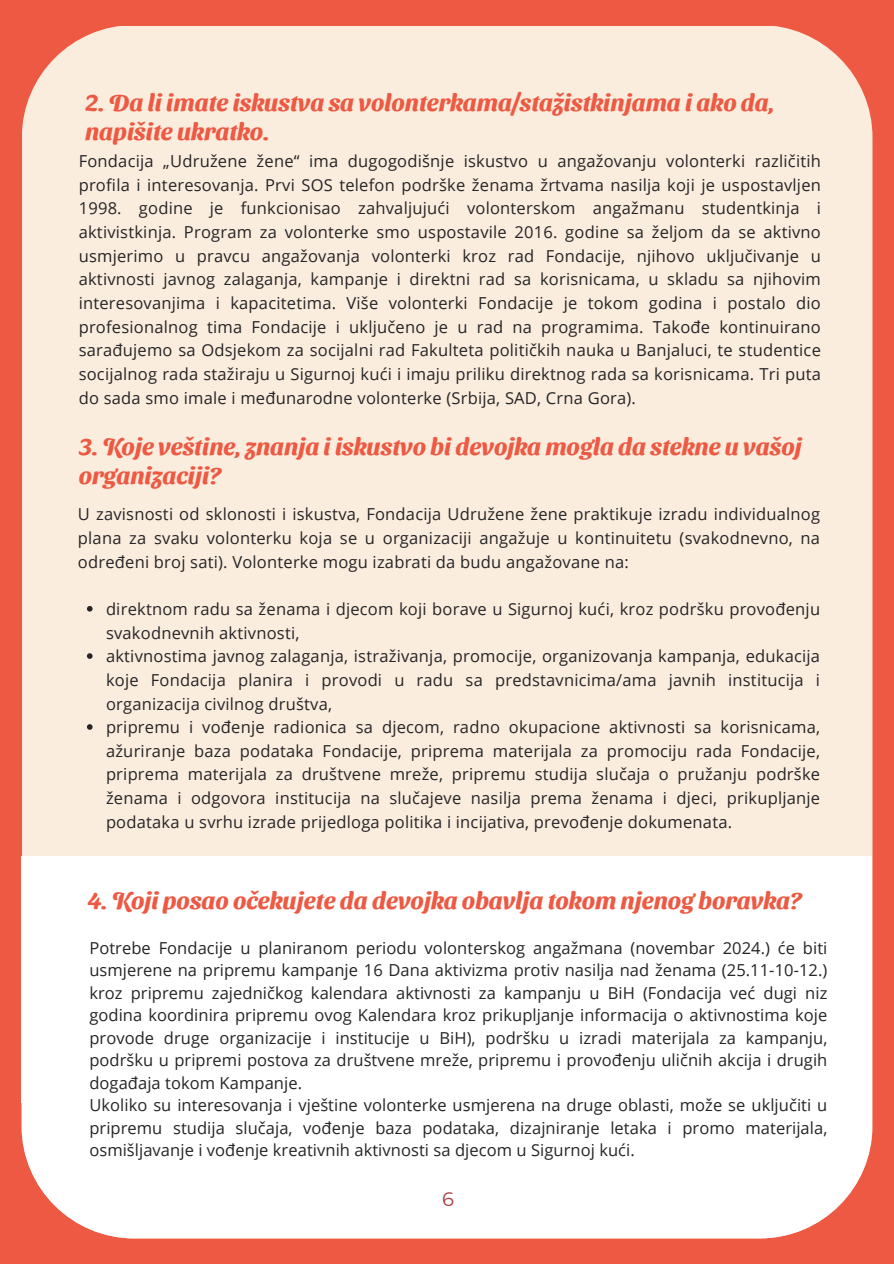
<style>
.page{position:relative;width:894px;height:1264px;background:#fff}
.page>*{position:absolute;margin:0;border:0;box-sizing:border-box;transform-origin:0 0}
.t1{font:700 24px/28.2px "Sansita Swashed";color:#ed5942}
.t2{font:19.5px "Montserrat";color:#ab383d}
.t3{font:16.5px/23.7px "Open Sans";letter-spacing:.015em;color:#262426;text-align:justify}
</style>
<div class="page">
<div style="left:0;top:0;width:893px;height:1263px;background:#ed5942"></div>
<div style="left:22px;top:26px;width:850px;height:1212px;background:#faedde;border-radius:112px"></div>
<div style="left:22px;top:856px;width:849px;height:247px;background:#fff"></div>
<div style="left:22px;top:866px;width:849px;height:372px;background:#fff;border-radius:112px"></div>
<svg style="left:87px;top:606px;width:6px;height:5px"></svg>
<svg style="left:87px;top:653px;width:6px;height:6px"></svg>
<svg style="left:87px;top:724px;width:6px;height:5px"></svg>
<h1 class="t1" style="left:85px;top:87px;width:690px">2. Da li imate iskustva sa volonterkama/stažistkinjama i ako da, napišite ukratko.</h1>
<p class="t3" style="left:79px;top:149px;width:743px">Fondacija „Udružene žene“ ima dugogodišnje iskustvo u angažovanju volonterki različitih profila i interesovanja. Prvi SOS telefon podrške ženama žrtvama nasilja koji je uspostavljen 1998. godine je funkcionisao zahvaljujući volonterskom angažmanu studentkinja i aktivistkinja. Program za volonterke smo uspostavile 2016. godine sa željom da se aktivno usmjerimo u pravcu angažovanja volonterki kroz rad Fondacije, njihovo uključivanje u aktivnosti javnog zalaganja, kampanje i direktni rad sa korisnicama, u skladu sa njihovim interesovanjima i kapacitetima. Više volonterki Fondacije je tokom godina i postalo dio profesionalnog tima Fondacije i uključeno je u rad na programima. Takođe kontinuirano sarađujemo sa Odsjekom za socijalni rad Fakulteta političkih nauka u Banjaluci, te studentice socijalnog rada stažiraju u Sigurnoj kući i imaju priliku direktnog rada sa korisnicama. Tri puta do sada smo imale i međunarodne volonterke (Srbija, SAD, Crna Gora).</p>
<p class="t1" style="left:79px;top:431px;width:724px">3. Koje veštine, znanja i iskustvo bi devojka mogla da stekne u vašoj organizaciji?</p>
<h1 class="t3" style="left:78px;top:502px;width:743px">U zavisnosti od sklonosti i iskustva, Fondacija Udružene žene praktikuje izradu individualnog plana za svaku volonterku koja se u organizaciji angažuje u kontinuitetu (svakodnevno, na određeni broj sati). Volonterke mogu izabrati da budu angažovane na:</h1>
<p class="t3" style="left:106px;top:596px;width:715px">direktnom radu sa ženama i djecom koji borave u Sigurnoj kući, kroz podršku provođenju svakodnevnih aktivnosti,</p>
<p class="t3" style="left:106px;top:644px;width:715px">aktivnostima javnog zalaganja, istraživanja, promocije, organizovanja kampanja, edukacija koje Fondacija planira i provodi u radu sa predstavnicima/ama javnih institucija i organizacija civilnog društva,</p>
<p class="t3" style="left:106px;top:715px;width:715px">pripremu i vođenje radionica sa djecom, radno okupacione aktivnosti sa korisnicama, ažuriranje baza podataka Fondacije, priprema materijala za promociju rada Fondacije, priprema materijala za društvene mreže, pripremu studija slučaja o pružanju podrške ženama i odgovora institucija na slučajeve nasilja prema ženama i djeci, prikupljanje podataka u svrhu izrade prijedloga politika i incijativa, prevođenje dokumenata.</p>
<p class="t1" style="left:88px;top:884px;width:715px">4. Koji posao očekujete da devojka obavlja tokom njenog boravka?</p>
<h1 class="t3" style="left:89px;top:935px;width:739px;line-height:22.5px">Potrebe Fondacije u planiranom periodu volonterskog angažmana (novembar 2024.) će biti usmjerene na pripremu kampanje 16 Dana aktivizma protiv nasilja nad ženama (25.11-10-12.) kroz pripremu zajedničkog kalendara aktivnosti za kampanju u BiH (Fondacija već dugi niz godina koordinira pripremu ovog Kalendara kroz prikupljanje informacija o aktivnostima koje provode druge organizacije i institucije u BiH), podršku u izradi materijala za kampanju, podršku u pripremi postova za društvene mreže, pripremu i provođenju uličnih akcija i drugih događaja tokom Kampanje.</h1>
<p class="t3" style="left:89px;top:1093px;width:739px;line-height:22.5px">Ukoliko su interesovanja i vještine volonterke usmjerena na druge oblasti, može se uključiti u pripremu studija slučaja, vođenje baza podataka, dizajniranje letaka i promo materijala, osmišljavanje i vođenje kreativnih aktivnosti sa djecom u Sigurnoj kući.</p>
<p class="t2" style="left:442px;top:1187px;width:13px">6</p>
</div>
